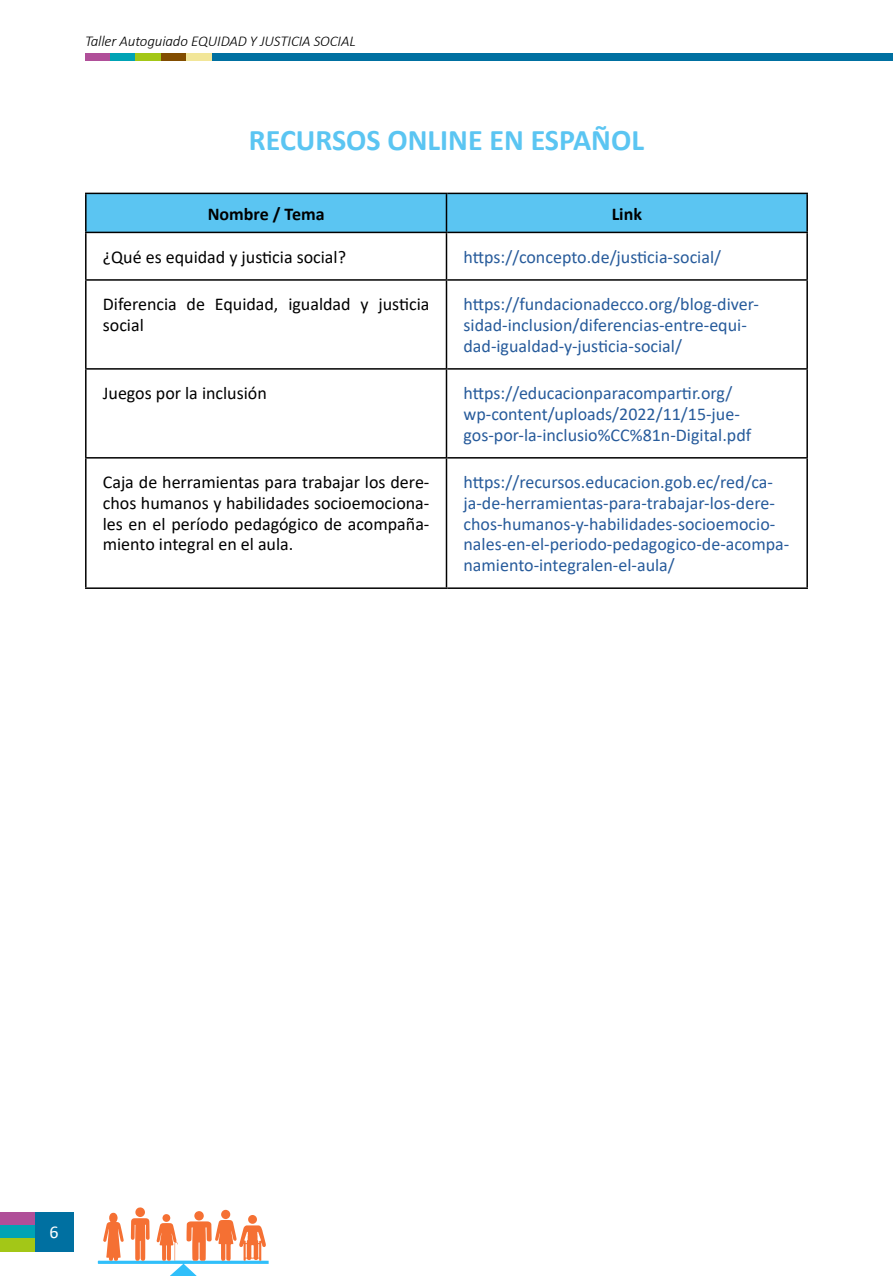
<style>
.page{position:relative;width:893px;height:1276px;background:#fff}
.page>*{position:absolute;margin:0;border:0;box-sizing:border-box;transform-origin:0 0}
.t1{font:700 30px "Calibri";color:#5bc5f2}
.t2{font:18px/20.7px "Calibri";color:#275b9b}
.t3{font:18px/20.7px "Calibri";color:#000}
.t4{font:700 18px "Calibri";color:#000}
.t5{font:18px "Calibri";color:#fff}
.t6{font:italic 300 15px "Calibri";letter-spacing:-.01em;color:#000}
</style>
<div class="page">
<div style="left:35px;top:1212px;width:39px;height:39px;background:#0070a1"></div>
<div style="left:0;top:1212px;width:35px;height:13px;background:#b04f99"></div>
<div style="left:0;top:1225px;width:35px;height:13px;background:#00a3b5"></div>
<div style="left:0;top:1238px;width:35px;height:13px;background:#a3c717"></div>
<div style="left:85px;top:54px;width:808px;height:7px;background:#0070a1"></div>
<div style="left:85px;top:54px;width:25px;height:7px;background:#b04f99"></div>
<div style="left:110px;top:54px;width:26px;height:7px;background:#00a3b5"></div>
<div style="left:136px;top:54px;width:25px;height:7px;background:#a3c717"></div>
<div style="left:161px;top:54px;width:25px;height:7px;background:#824d00"></div>
<div style="left:186px;top:54px;width:26px;height:7px;background:#f2e699"></div>
<svg style="left:98px;top:1207px;width:171px;height:69px"></svg>
<div style="left:194px;top:1211px;width:10px;height:9px;background:#f57033;border-radius:50%"></div>
<div style="left:221px;top:1209px;width:9px;height:10px;background:#f57033;border-radius:50%"></div>
<div style="left:248px;top:1215px;width:9px;height:8px;background:#f57033;border-radius:50%"></div>
<div style="left:162px;top:1214px;width:8px;height:8px;background:#f57033;border-radius:50%"></div>
<div style="left:87px;top:194px;width:719px;height:38px;background:#5bc5f2"></div>
<hr style="left:446px;top:194px;width:1px;height:38px;background:#000">
<hr style="left:85px;top:279px;width:362px;height:2px;background:#000">
<hr style="left:85px;top:368px;width:362px;height:2px;background:#000">
<hr style="left:85px;top:457px;width:362px;height:1px;background:#000">
<hr style="left:447px;top:279px;width:361px;height:2px;background:#000">
<hr style="left:447px;top:368px;width:361px;height:2px;background:#000">
<hr style="left:85px;top:193px;width:362px;height:1px;background:#000">
<hr style="left:85px;top:194px;width:2px;height:38px;background:#000">
<hr style="left:447px;top:193px;width:361px;height:1px;background:#000">
<hr style="left:806px;top:194px;width:2px;height:38px;background:#000">
<hr style="left:446px;top:233px;width:1px;height:46px;background:#000">
<hr style="left:446px;top:281px;width:1px;height:87px;background:#000">
<hr style="left:446px;top:370px;width:1px;height:87px;background:#000">
<hr style="left:447px;top:457px;width:361px;height:1px;background:#000">
<hr style="left:85px;top:232px;width:362px;height:1px;background:#000">
<hr style="left:85px;top:233px;width:2px;height:46px;background:#000">
<hr style="left:85px;top:281px;width:2px;height:87px;background:#000">
<hr style="left:85px;top:370px;width:2px;height:87px;background:#000">
<hr style="left:85px;top:458px;width:2px;height:129px;background:#000">
<hr style="left:85px;top:587px;width:362px;height:2px;background:#000">
<hr style="left:447px;top:232px;width:361px;height:1px;background:#000">
<hr style="left:806px;top:233px;width:2px;height:46px;background:#000">
<hr style="left:806px;top:281px;width:2px;height:87px;background:#000">
<hr style="left:806px;top:370px;width:2px;height:87px;background:#000">
<hr style="left:806px;top:458px;width:2px;height:129px;background:#000">
<hr style="left:447px;top:587px;width:361px;height:2px;background:#000">
<hr style="left:446px;top:458px;width:1px;height:129px;background:#000">
<p class="t6" style="left:85px;top:32px;width:272px">Taller Autoguiado EQUIDAD Y JUSTICIA SOCIAL</p>
<h1 class="t1" style="left:249px;top:119px;width:397px">RECURSOS ONLINE EN ESPAÑOL</h1>
<p class="t4" style="left:208px;top:201px;width:118px">Nombre / Tema</p>
<p class="t4" style="left:612px;top:201px;width:32px">Link</p>
<p class="t3" style="left:103px;top:246px;width:245px">¿Qué es equidad y justicia social?</p>
<p class="t2" style="left:463px;top:246px;width:259px">https://concepto.de/justicia-social/</p>
<p class="t3" style="left:103px;top:294px;width:328px">Diferencia de Equidad, igualdad y justicia social</p>
<p class="t2" style="left:463px;top:294px;width:297px">https://fundacionadecco.org/blog-diver&shy;sidad-inclusion/diferencias-entre-equi&shy;dad-igualdad-y-justicia-social/</p>
<p class="t3" style="left:103px;top:383px;width:166px">Juegos por la inclusión</p>
<p class="t2" style="left:463px;top:383px;width:289px">https://educacionparacompartir.org/ wp-content/uploads/2022/11/15-jue&shy;gos-por-la-inclusio%CC%81n-Digital.pdf</p>
<p class="t3" style="left:103px;top:471px;width:328px;text-align:justify">Caja de herramientas para trabajar los dere&shy;chos humanos y habilidades socioemociona&shy;les en el período pedagógico de acompaña&shy;miento integral en el aula.</p>
<p class="t2" style="left:463px;top:471px;width:327px">https://recursos.educacion.gob.ec/red/ca&shy;ja-de-herramientas-para-trabajar-los-dere&shy;chos-humanos-y-habilidades-socioemocio&shy;nales-en-el-periodo-pedagogico-de-acompa&shy;namiento-integralen-el-aula/</p>
<p class="t5" style="left:50px;top:1219px;width:11px">6</p>
</div>
